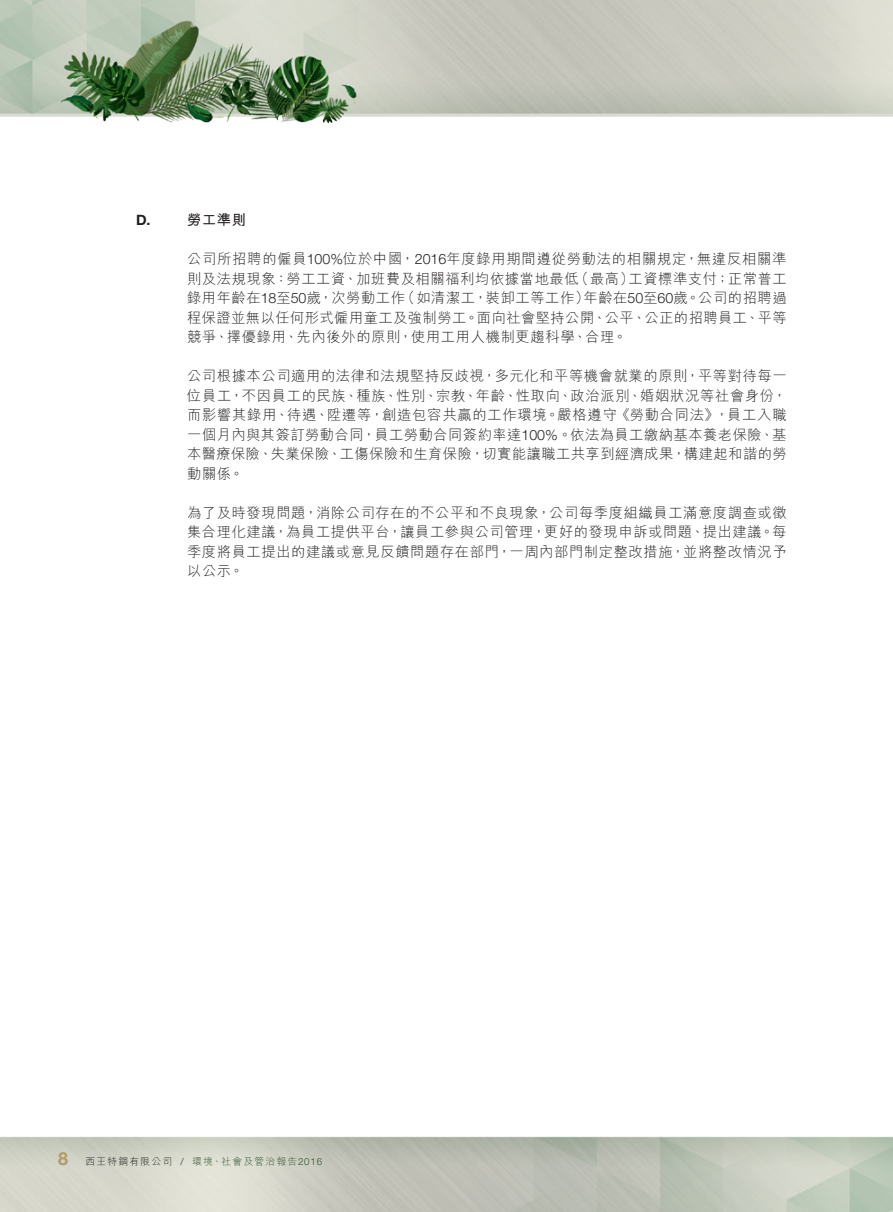
<style>
.page{position:relative;width:893px;height:1212px;background:#fff}
.page>*{position:absolute;margin:0;border:0;box-sizing:border-box;transform-origin:0 0}
.Body_Text{font:300 14.25px/19.5px "M Hei HK";letter-spacing:.045em;color:#231f20;text-align:justify}
.Heading_3{font:700 14.25px "M Hei HK";color:#231f20}
.Heading_3-2{font:700 14.25px "Helvetica Neue LT Std";color:#231f20}
.t1{font:300 9.75px "M Hei HK";letter-spacing:.13em;color:#2f552b}
.s1{font-family:"Helvetica Neue LT Std"}
.s2{font-family:"Helvetica Neue LT Std";font-weight:700;font-size:18px;color:#b19c63}
.s3{color:#231f20}
.s4{font-family:"Helvetica Neue LT Std";color:#231f20}
</style>
<div class="page">
<img style="left:0;top:0;width:893px;height:1212px">
<p class="Heading_3-2" style="left:136px;top:211px;width:16px">D.</p>
<p class="Heading_3" style="left:187px;top:210px;width:61px">勞工準則</p>
<p class="Body_Text" style="left:187px;top:249px;width:601px">公司所招聘的僱員<span class="s1">100%</span>位於中國，<span class="s1">2016</span>年度錄用期間遵從勞動法的相關規定，無違反相關準則及法規現象：勞工工資、加班費及相關福利均依據當地最低（最高）工資標準支付；正常普工錄用年齡在<span class="s1">18</span>至<span class="s1">50</span>歲，次勞動工作（如清潔工，裝卸工等工作）年齡在<span class="s1">50</span>至<span class="s1">60</span>歲。公司的招聘過程保證並無以任何形式僱用童工及強制勞工。面向社會堅持公開、公平、公正的招聘員工、平等競爭、擇優錄用、先內後外的原則，使用工用人機制更趨科學、合理。</p>
<p class="Body_Text" style="left:187px;top:366px;width:601px">公司根據本公司適用的法律和法規堅持反歧視，多元化和平等機會就業的原則，平等對待每一位員工，不因員工的民族、種族、性別、宗教、年齡、性取向、政治派別、婚姻狀況等社會身份，而影響其錄用、待遇、陞遷等，創造包容共贏的工作環境。嚴格遵守《勞動合同法》，員工入職一個月內與其簽訂勞動合同，員工勞動合同簽約率達<span class="s1">100%</span>。依法為員工繳納基本養老保險、基本醫療保險、失業保險、工傷保險和生育保險，切實能讓職工共享到經濟成果，構建起和諧的勞動關係。</p>
<p class="Body_Text" style="left:187px;top:503px;width:601px">為了及時發現問題，消除公司存在的不公平和不良現象，公司每季度組織員工滿意度調查或徵集合理化建議，為員工提供平台，讓員工參與公司管理，更好的發現申訴或問題、提出建議。每季度將員工提出的建議或意見反饋問題存在部門，一周內部門制定整改措施，並將整改情況予以公示。</p>
<p class="t1" style="left:58px;top:1157px;width:266px"><span class="s2">8</span> <span class="s3">西王特鋼有限公司</span> <span class="s4">/</span> 環境、社會及管治報告<span class="s1">2016</span></p>
</div>
